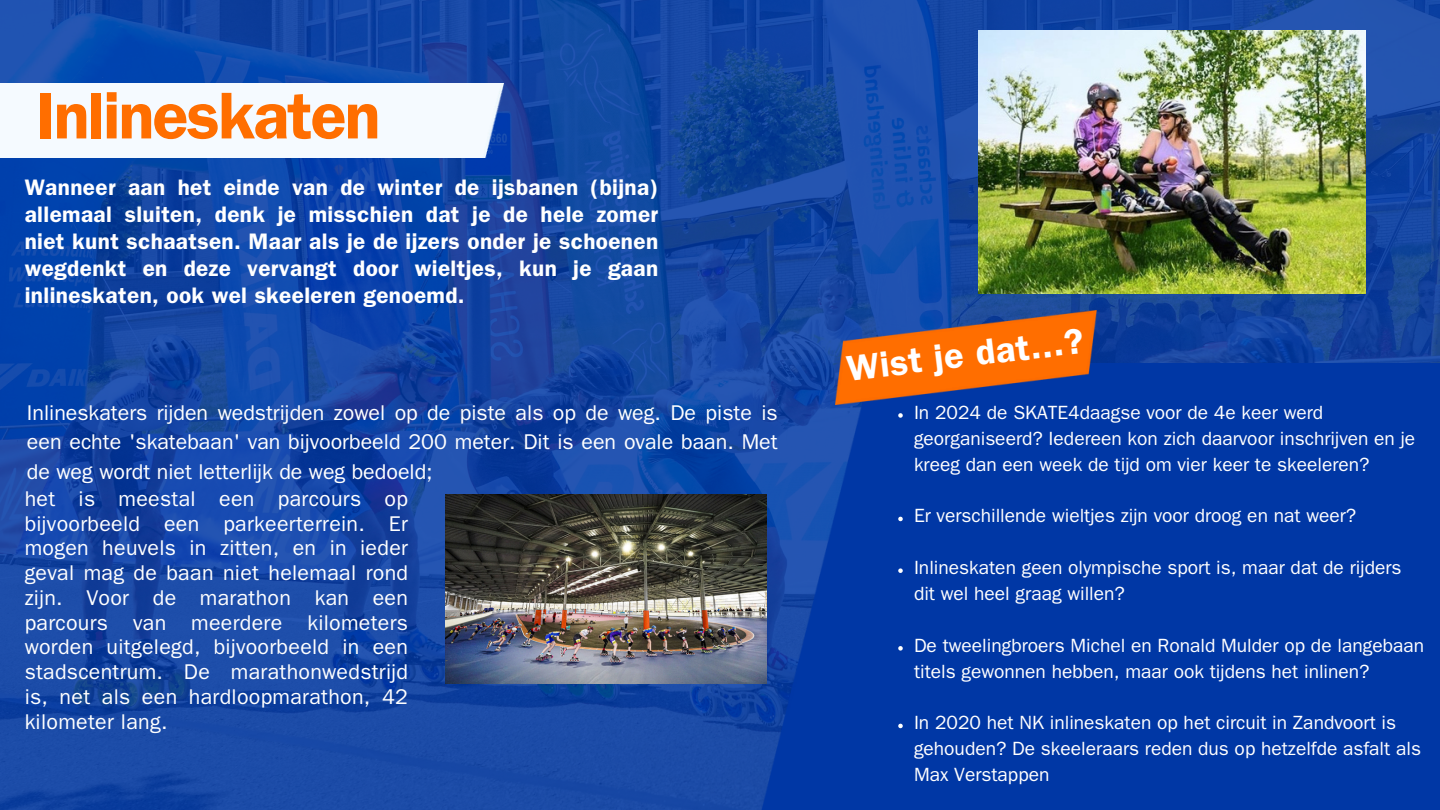
<style>
.page{position:relative;width:1440px;height:810px;background:#fff}
.page>*{position:absolute;margin:0;border:0;box-sizing:border-box;transform-origin:0 0}
.t1{font:600 66.45px "Franklin Gothic";letter-spacing:-.03em;color:#ff6e00}
.t2{font:600 36px "Franklin Gothic";color:#fff}
.t3{font:600 22.5px/27px "Franklin Gothic";letter-spacing:.015em;color:#fff;text-align:justify}
.t4{font:21.45px/24.8px "ITC Franklin Gothic Std";letter-spacing:.005em;color:#fff;text-align:justify}
.t5{font:19.2px/25.8px "ITC Franklin Gothic Std";color:#fff}
</style>
<div class="page">
<img style="left:0;top:0;width:1440px;height:810px">
<img style="left:979px;top:31px;width:387px;height:263px">
<img style="left:446px;top:494px;width:303px;height:189px">
<img style="left:0;top:83px;width:647px;height:74px">
<img style="left:749px;top:364px;width:691px;height:446px">
<svg style="left:898px;top:413px;width:5px;height:5px"></svg>
<svg style="left:898px;top:517px;width:5px;height:4px"></svg>
<svg style="left:898px;top:568px;width:5px;height:5px"></svg>
<svg style="left:898px;top:646px;width:5px;height:5px"></svg>
<svg style="left:898px;top:724px;width:5px;height:4px"></svg>
<img style="left:836px;top:310px;width:261px;height:95px">
<p class="t1" style="left:36px;top:93px;width:346px">Inlineskaten</p>
<p class="t3" style="left:25px;top:176px;width:635px">Wanneer aan het einde van de winter de ijsbanen (bijna) allemaal sluiten, denk je misschien dat je de hele zomer niet kunt schaatsen. Maar als je de ijzers onder je schoenen wegdenkt en deze vervangt door wieltjes, kun je gaan inlineskaten, ook wel skeeleren genoemd.</p>
<p class="t4" style="left:27px;top:401px;width:752px;line-height:29.2px">Inlineskaters rijden wedstrijden zowel op de piste als op de weg. De piste is een echte 'skatebaan' van bijvoorbeeld 200 meter. Dit is een ovale baan. Met de weg wordt niet letterlijk de weg bedoeld;</p>
<p class="t4" style="left:25px;top:489px;width:385px">het is meestal een parcours op bijvoorbeeld een parkeerterrein. Er mogen heuvels in zitten, en in ieder geval mag de baan niet helemaal rond zijn. Voor de marathon kan een parcours van meerdere kilometers worden uitgelegd, bijvoorbeeld in een stadscentrum. De marathonwedstrijd is, net als een hardloopmarathon, 42 kilometer lang.</p>
<h2 class="t2" style="left:846px;top:357px;width:240px;rotate:-7deg">Wist je dat...?</h2>
<p class="t5" style="left:914px;top:402px;width:503px">In 2024 de SKATE4daagse voor de 4e keer werd georganiseerd? Iedereen kon zich daarvoor inschrijven en je kreeg dan een week de tijd om vier keer te skeeleren?</p>
<p class="t5" style="left:914px;top:506px;width:444px">Er verschillende wieltjes zijn voor droog en nat weer?</p>
<h1 class="t5" style="left:914px;top:558px;width:489px">Inlineskaten geen olympische sport is, maar dat de rijders dit wel heel graag willen?</h1>
<h3 class="t5" style="left:914px;top:635px;width:512px">De tweelingbroers Michel en Ronald Mulder op de langebaan titels gewonnen hebben, maar ook tijdens het inlinen?</h3>
<p class="t5" style="left:914px;top:713px;width:509px">In 2020 het NK inlineskaten op het circuit in Zandvoort is gehouden? De skeeleraars reden dus op hetzelfde asfalt als<br>Max Verstappen</p>
</div>
